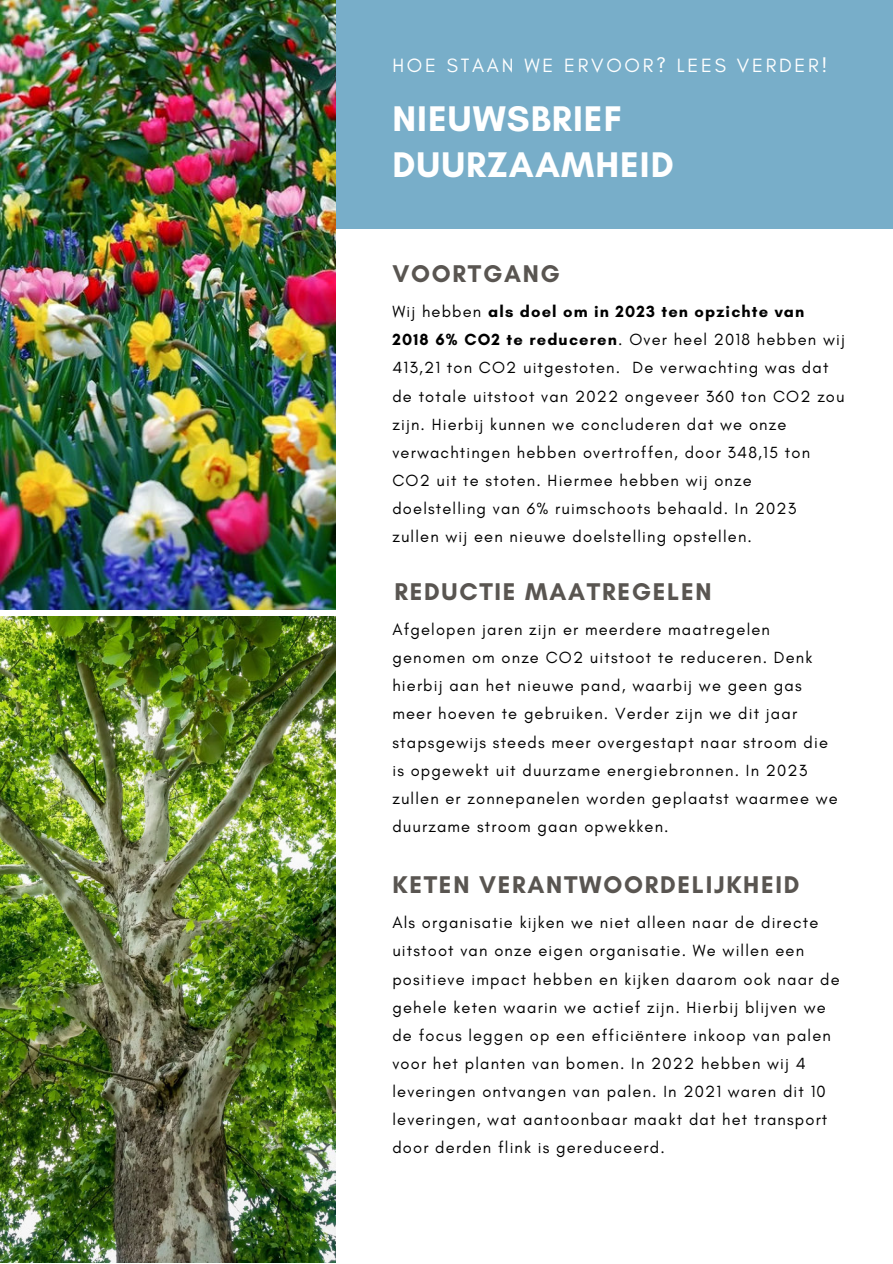
<style>
.page{position:relative;width:893px;height:1264px;background:#fff}
.page>*{position:absolute;margin:0;border:0;box-sizing:border-box;transform-origin:0 0}
.t1{font:700 36.3px/46px "Glacial Indifference";letter-spacing:.03em;color:#fff}
.t2{font:700 24.6px "Glacial Indifference";letter-spacing:.07em;color:#595551}
.t3{font:19.65px "Glacial Indifference";letter-spacing:.14em;color:#fff}
.t4{font:16.5px/28px "Glacial Indifference";letter-spacing:.07em;color:#000}
.s1{font-weight:700}
</style>
<div class="page">
<div style="left:0;top:0;width:892px;height:229px;background:#78aec9"></div>
<img style="left:0;top:0;width:335px;height:609px">
<img style="left:0;top:617px;width:335px;height:645px">
<p class="t3" style="left:392px;top:54px;width:436px">HOE STAAN WE ERVOOR? LEES VERDER!</p>
<h1 class="t1" style="left:392px;top:95px;width:283px">NIEUWSBRIEF<br>DUURZAAMHEID</h1>
<h2 class="t2" style="left:392px;top:258px;width:169px">VOORTGANG</h2>
<p class="t4" style="left:392px;top:298px;width:454px">Wij hebben <span class="s1">als doel om in 2023 ten opzichte van<br>2018 6% CO2 te reduceren</span>. Over heel 2018 hebben wij 413,21 ton CO2 uitgestoten. De verwachting was dat de totale uitstoot van 2022 ongeveer 360 ton CO2 zou zijn. Hierbij kunnen we concluderen dat we onze verwachtingen hebben overtroffen, door 348,15 ton CO2 uit te stoten. Hiermee hebben wij onze doelstelling van 6% ruimschoots behaald. In 2023 zullen wij een nieuwe doelstelling opstellen.</p>
<h2 class="t2" style="left:394px;top:576px;width:318px">REDUCTIE MAATREGELEN</h2>
<p class="t4" style="left:392px;top:616px;width:447px">Afgelopen jaren zijn er meerdere maatregelen genomen om onze CO2 uitstoot te reduceren. Denk hierbij aan het nieuwe pand, waarbij we geen gas meer hoeven te gebruiken. Verder zijn we dit jaar stapsgewijs steeds meer overgestapt naar stroom die is opgewekt uit duurzame energiebronnen. In 2023 zullen er zonnepanelen worden geplaatst waarmee we duurzame stroom gaan opwekken.</p>
<h2 class="t2" style="left:392px;top:869px;width:408px">KETEN VERANTWOORDELIJKHEID</h2>
<p class="t4" style="left:392px;top:909px;width:448px">Als organisatie kijken we niet alleen naar de directe uitstoot van onze eigen organisatie. We willen een positieve impact hebben en kijken daarom ook naar de gehele keten waarin we actief zijn. Hierbij blijven we de focus leggen op een efficiëntere inkoop van palen voor het planten van bomen. In 2022 hebben wij 4 leveringen ontvangen van palen. In 2021 waren dit 10 leveringen, wat aantoonbaar maakt dat het transport door derden flink is gereduceerd.</p>
</div>
